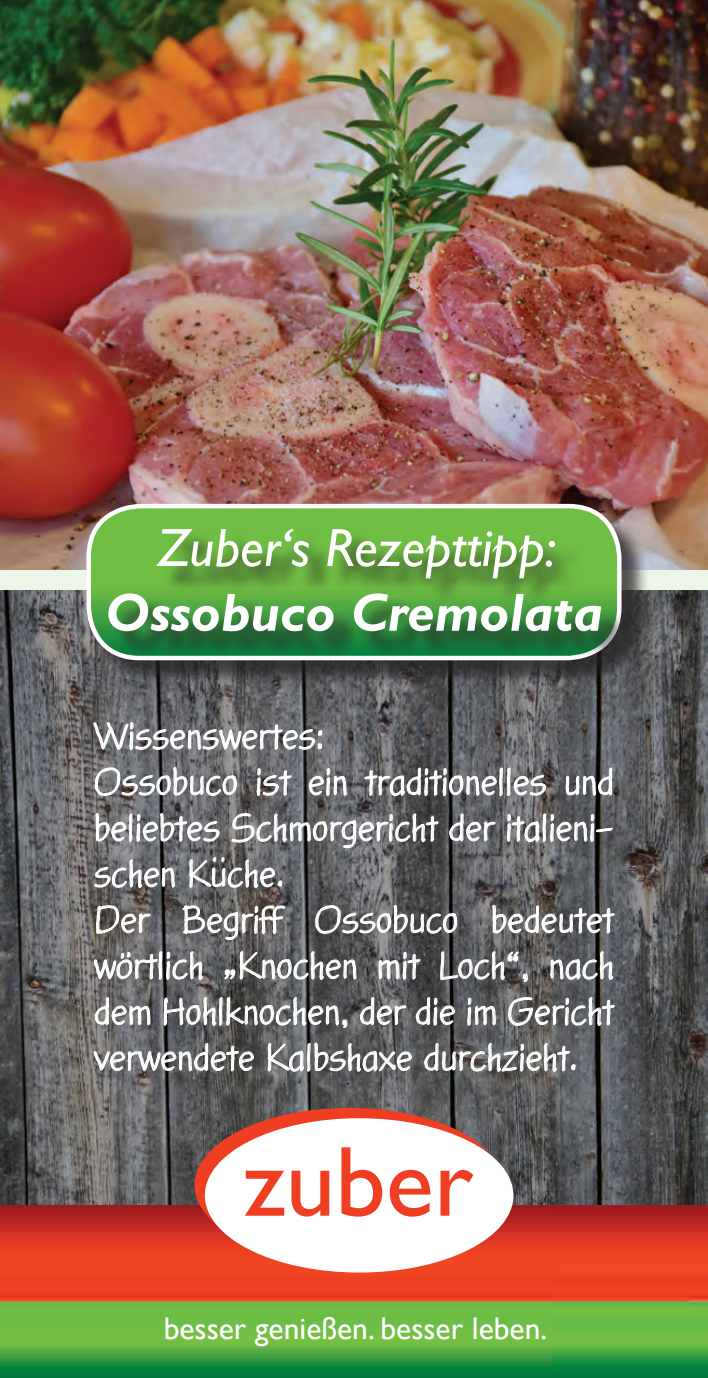
<style>
.page{position:relative;width:708px;height:1378px;background:#fff}
.page>*{position:absolute;margin:0;border:0;box-sizing:border-box;transform-origin:0 0}
.t1{font:italic 54px "Gill Sans";color:#fff}
.t2{font:italic 700 54px "Gill Sans";color:#fff}
.t3{font:38.25px/45.9px "Glingzerminator";color:#fff;scale:1.15 1}
.t4{font:31.5px "Gill Sans";color:#fff}
</style>
<div class="page">
<img style="left:0;top:0;width:708px;height:570px">
<img style="left:0;top:589px;width:708px;height:616px">
<div style="left:0;top:570px;width:708px;height:19px;background:#ebf5e8"></div>
<img style="left:0;top:1205px;width:708px;height:173px">
<div style="left:195px;top:1108px;width:308px;height:154px;background:#ef3e22;border-radius:50%"></div>
<div style="left:205px;top:1118px;width:308px;height:154px;background:#fff;border-radius:50%"></div>
<svg style="left:245px;top:1170px;width:39px;height:45px"></svg>
<svg style="left:291px;top:1170px;width:38px;height:46px"></svg>
<svg style="left:341px;top:1147px;width:41px;height:69px"></svg>
<svg style="left:390px;top:1170px;width:40px;height:46px"></svg>
<svg style="left:440px;top:1170px;width:33px;height:45px"></svg>
<div style="left:90px;top:507px;width:560px;height:181px;background:#231f20;opacity:.75"></div>
<img style="left:89px;top:506px;width:530px;height:152px">
<div style="left:86px;top:504px;width:535px;height:156px;border:4px solid #fff;border-radius:51px"></div>
<div style="left:112px;top:532px;width:517px;height:127px;background:#231f20;opacity:.75"></div>
<svg style="left:93px;top:721px;width:230px;height:30px;background:#88888b"></svg>
<svg style="left:93px;top:766px;width:522px;height:308px;background:#717172"></svg>
<h1 class="t1" style="left:158px;top:516px;width:399px">Zuber‘s Rezepttipp:</h1>
<h1 class="t2" style="left:105px;top:581px;width:499px">Ossobuco Cremolata</h1>
<p class="t3" style="left:94px;top:714px;width:454px">Wissenswertes:<br>Ossobuco ist ein traditionelles und beliebtes Schmorgericht der italieni&shy;schen Kuche.<br>Der Begriff Ossobuco bedeutet wörtlich „Knochen mit Loch“, nach dem Hohlknochen, der die im Gericht verwendete Kalbshaxe durchzieht.</p>
<p class="t3" style="left:210px;top:828px;width:16px">..</p>
<p class="t4" style="left:164px;top:1309px;width:385px">besser genießen. besser leben.</p>
</div>
